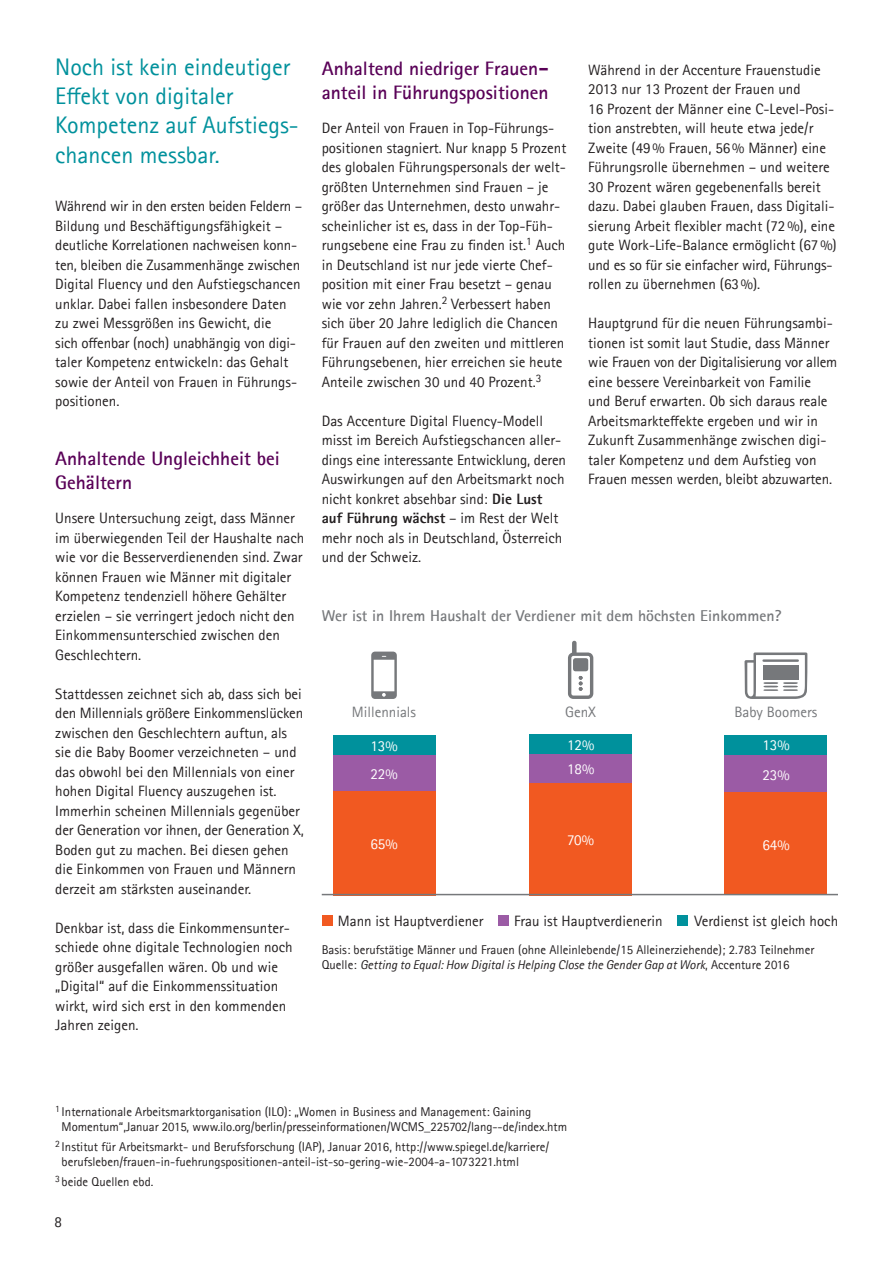
<style>
.page{position:relative;width:893px;height:1263px;background:#fff}
.page>*{position:absolute;margin:0;border:0;box-sizing:border-box;transform-origin:0 0}
.Subhead_Level0{font:24px/29.2px "Rotis Sans Seriffor ACN";color:#00919c}
.Subhead_Level1{font:700 19.5px/24.3px "Rotis Sans Seriffor ACN";color:#590157}
.Chart_Head{font:700 15.75px "Rotis Sans Seriffor ACN";color:#76787b}
.Body_Text{font:15px/19.5px "Rotis Sans Seriffor ACN";color:#231f20}
.t1{font:15px/28.3px "Rotis Sans Seriffor ACN";color:#fff}
.t2{font:15px "Rotis Sans Seriffor ACN";color:#76787b}
.footnote{font:12.75px/15.3px "Rotis Sans Seriffor ACN";color:#231f20}
.s1{font-weight:800}
.s2{font-style:italic}
</style>
<div class="page">
<div style="left:322px;top:915px;width:10px;height:11px;background:#f15921"></div>
<div style="left:498px;top:915px;width:11px;height:11px;background:#9b5ba5"></div>
<div style="left:677px;top:915px;width:11px;height:11px;background:#00919c"></div>
<svg style="left:371px;top:652px;width:26px;height:47px"></svg>
<svg style="left:568px;top:640px;width:25px;height:59px"></svg>
<div style="left:333px;top:735px;width:102px;height:21px;background:#00919c"></div>
<div style="left:333px;top:755px;width:102px;height:36px;background:#9b5ba5"></div>
<div style="left:333px;top:791px;width:102px;height:104px;background:#f15921"></div>
<div style="left:530px;top:734px;width:102px;height:20px;background:#00919c"></div>
<div style="left:530px;top:754px;width:102px;height:29px;background:#9b5ba5"></div>
<div style="left:530px;top:783px;width:102px;height:112px;background:#f15921"></div>
<div style="left:725px;top:734px;width:102px;height:21px;background:#00919c"></div>
<div style="left:725px;top:755px;width:102px;height:37px;background:#9b5ba5"></div>
<div style="left:725px;top:792px;width:102px;height:103px;background:#f15921"></div>
<svg style="left:744px;top:652px;width:63px;height:47px"></svg>
<hr style="left:322px;top:894px;width:515px;height:1px;background:#76787b">
<p class="Subhead_Level0" style="left:55px;top:52px;width:245px">Noch ist kein eindeutiger<br>Effekt von digitaler<br>Kompetenz auf Aufstiegs&shy;chancen messbar.</p>
<p class="Body_Text" style="left:55px;top:197px;width:249px">Während wir in den ersten beiden Feldern – Bildung und Beschäftigungsfähigkeit – deutliche Korrelationen nachweisen konn&shy;ten, bleiben die Zusammenhänge zwischen Digital Fluency und den Aufstiegschancen unklar. Dabei fallen insbesondere Daten zu zwei Messgrößen ins Gewicht, die<br>sich offenbar (noch) unabhängig von digi&shy;taler Kompetenz entwickeln: das Gehalt sowie der Anteil von Frauen in Führungs&shy;positionen.</p>
<p class="Subhead_Level1" style="left:55px;top:446px;width:226px">Anhaltende Ungleichheit bei<br>Gehältern</p>
<p class="Body_Text" style="left:55px;top:509px;width:251px">Unsere Untersuchung zeigt, dass Männer im überwiegenden Teil der Haushalte nach wie vor die Besserverdienenden sind. Zwar können Frauen wie Männer mit digitaler Kompetenz tendenziell höhere Gehälter erzielen – sie verringert jedoch nicht den Einkommensunterschied zwischen den Geschlechtern.</p>
<p class="Body_Text" style="left:55px;top:684px;width:250px">Stattdessen zeichnet sich ab, dass sich bei den Millennials größere Einkommenslücken zwischen den Geschlechtern auftun, als sie die Baby Boomer verzeichneten – und das obwohl bei den Millennials von einer hohen Digital Fluency auszugehen ist.<br>Immerhin scheinen Millennials gegenüber der Generation vor ihnen, der Generation X, Boden gut zu machen. Bei diesen gehen die Einkommen von Frauen und Männern derzeit am stärksten auseinander.</p>
<p class="Body_Text" style="left:55px;top:918px;width:239px">Denkbar ist, dass die Einkommensunter&shy;schiede ohne digitale Technologien noch größer ausgefallen wären. Ob und wie „Digital“ auf die Einkommenssituation wirkt, wird sich erst in den kommenden Jahren zeigen.</p>
<p class="Subhead_Level1" style="left:322px;top:56px;width:228px">Anhaltend niedriger Frauen&shy;anteil in Führungspositionen</p>
<p class="Body_Text" style="left:322px;top:119px;width:246px">Der Anteil von Frauen in Top-Führungs&shy;positionen stagniert. Nur knapp 5 Prozent des globalen Führungspersonals der welt&shy;größten Unternehmen sind Frauen – je größer das Unternehmen, desto unwahr&shy;scheinlicher ist es, dass in der Top-Füh&shy;rungsebene eine Frau zu finden ist.<sup>1</sup> Auch in Deutschland ist nur jede vierte Chef&shy;position mit einer Frau besetzt – genau wie vor zehn Jahren.<sup>2</sup> Verbessert haben sich über 20 Jahre lediglich die Chancen für Frauen auf den zweiten und mittleren Führungsebenen, hier erreichen sie heute Anteile zwischen 30 und 40 Prozent.<sup>3</sup></p>
<p class="Body_Text" style="left:322px;top:411px;width:246px">Das Accenture Digital Fluency-Modell misst im Bereich Aufstiegschancen aller&shy;dings eine interessante Entwicklung, deren Auswirkungen auf den Arbeitsmarkt noch nicht konkret absehbar sind: <span class="s1">Die Lust auf Führung wächst</span> – im Rest der Welt mehr noch als in Deutschland, Österreich und der Schweiz.</p>
<p class="Body_Text" style="left:588px;top:60px;width:250px">Während in der Accenture Frauenstudie 2013 nur 13 Prozent der Frauen und<br>16 Prozent der Männer eine C-Level-Posi&shy;tion anstrebten, will heute etwa jede/r Zweite (49% Frauen, 56% Männer) eine Führungsrolle übernehmen – und weitere 30 Prozent wären gegebenenfalls bereit dazu. Dabei glauben Frauen, dass Digitali&shy;sierung Arbeit flexibler macht (72%), eine gute Work-Life-Balance ermöglicht (67%) und es so für sie einfacher wird, Führungs&shy;rollen zu übernehmen (63%).</p>
<p class="Body_Text" style="left:588px;top:314px;width:251px">Hauptgrund für die neuen Führungsambi&shy;tionen ist somit laut Studie, dass Männer wie Frauen von der Digitalisierung vor allem eine bessere Vereinbarkeit von Familie<br>und Beruf erwarten. Ob sich daraus reale Arbeitsmarkteffekte ergeben und wir in Zukunft Zusammenhänge zwischen digi&shy;taler Kompetenz und dem Aufstieg von Frauen messen werden, bleibt abzuwarten.</p>
<p class="Chart_Head" style="left:322px;top:605px;width:461px">Wer ist in Ihrem Haushalt der Verdiener mit dem höchsten Einkommen?</p>
<p class="t2" style="left:352px;top:703px;width:66px">Millennials</p>
<p class="t2" style="left:565px;top:703px;width:32px">GenX</p>
<p class="t2" style="left:734px;top:703px;width:85px">Baby Boomers</p>
<p class="t1" style="left:370px;top:732px;width:29px">13%<br>22%</p>
<p class="t1" style="left:567px;top:732px;width:29px;line-height:24.8px">12%<br>18%</p>
<p class="t1" style="left:762px;top:730px;width:29px;line-height:29.5px">13%<br>23%</p>
<p class="t1" style="left:370px;top:830px;width:29px">65%</p>
<p class="t1" style="left:567px;top:826px;width:28px">70%</p>
<p class="t1" style="left:762px;top:831px;width:29px">64%</p>
<p class="Body_Text" style="left:338px;top:911px;width:147px">Mann ist Hauptverdiener</p>
<p class="Body_Text" style="left:514px;top:911px;width:150px">Frau ist Hauptverdienerin</p>
<p class="Body_Text" style="left:695px;top:911px;width:145px">Verdienst ist gleich hoch</p>
<p class="footnote" style="left:322px;top:943px;width:494px;line-height:14.7px">Basis: berufstätige Männer und Frauen (ohne Alleinlebende/15 Alleinerziehende); 2.783 Teilnehmer<br>Quelle: <span class="s2">Getting to Equal: How Digital is Helping Close the Gender Gap at Work</span>, Accenture 2016</p>
<p class="footnote" style="left:62px;top:1104px;width:507px;text-indent:-6px"><sup>1</sup> Internationale Arbeitsmarktorganisation (ILO): „Women in Business and Management: Gaining<br>Momentum“,Januar 2015, www.ilo.org/berlin/presseinformationen/WCMS_225702/lang--de/index.htm</p>
<p class="footnote" style="left:62px;top:1139px;width:489px;text-indent:-6px"><sup>2</sup> Institut für Arbeitsmarkt- und Berufsforschung (IAP), Januar 2016, http://www.spiegel.de/karriere/ berufsleben/frauen-in-fuehrungspositionen-anteil-ist-so-gering-wie-2004-a-1073221.html</p>
<p class="footnote" style="left:55px;top:1174px;width:100px"><sup>3</sup> beide Quellen ebd.</p>
<p class="Body_Text" style="left:54px;top:1212px;width:9px">8</p>
</div>
